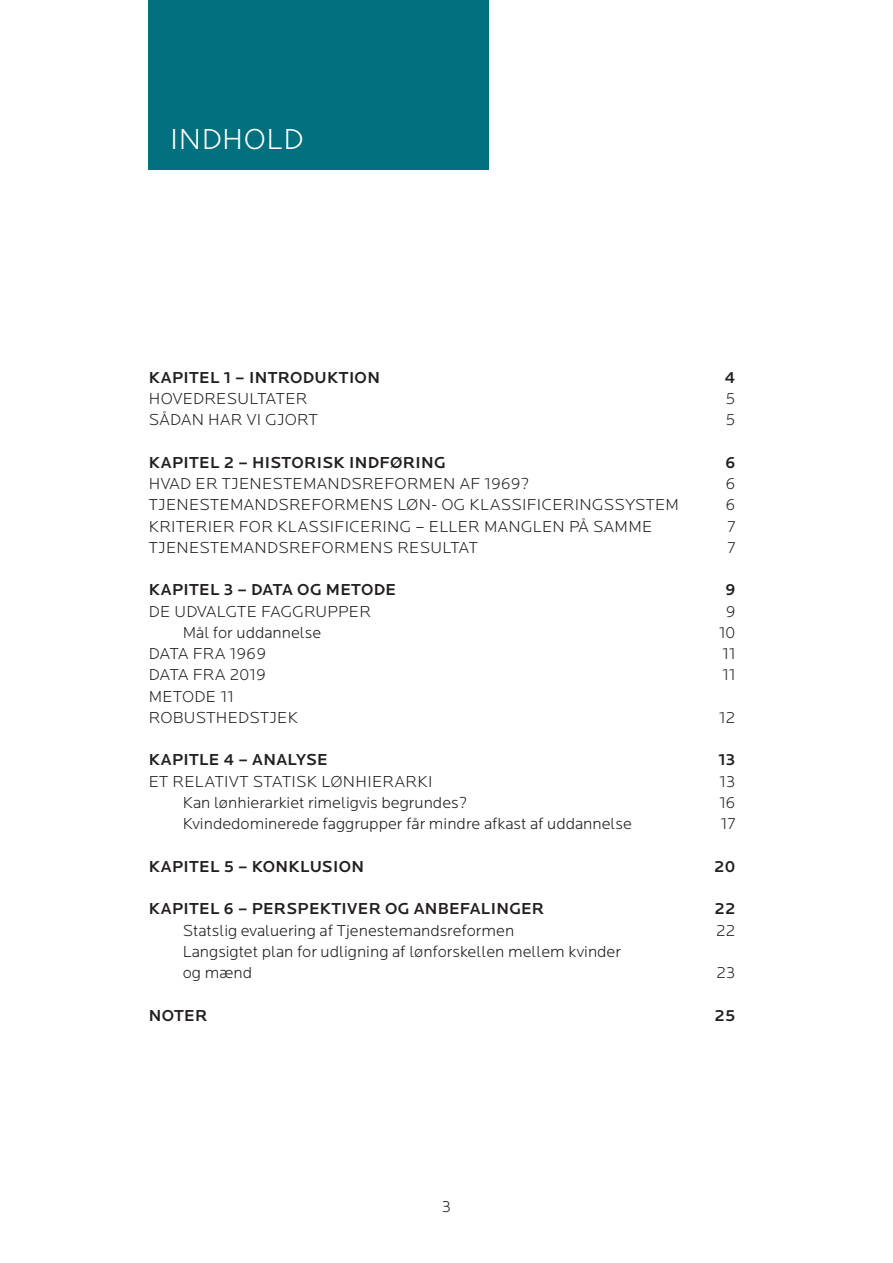
<style>
.page{position:relative;width:893px;height:1263px;background:#fff}
.page>*{position:absolute;margin:0;border:0;box-sizing:border-box;transform-origin:0 0}
.t1{font:300 30px "Locator";letter-spacing:.02em;color:#fff}
.t2{font:300 16.5px/21.3px "Locator";letter-spacing:.005em;color:#231f20}
.t3{font:500 16.5px "Locator";letter-spacing:.02em;color:#231f20}
</style>
<div class="page">
<div style="left:149px;top:0;width:340px;height:170px;background:#01707e"></div>
<h2 class="t1" style="left:170px;top:123px;width:135px">INDHOLD</h2>
<p class="t3" style="left:149px;top:368px;width:233px">KAPITEL 1 – INTRODUKTION</p>
<p class="t3" style="left:725px;top:368px;width:12px">4</p>
<p class="t2" style="left:149px;top:388px;width:160px">HOVEDRESULTATER</p>
<p class="t2" style="left:725px;top:388px;width:11px">5</p>
<p class="t2" style="left:149px;top:410px;width:171px">SÅDAN HAR VI GJORT</p>
<p class="t2" style="left:725px;top:410px;width:11px">5</p>
<p class="t3" style="left:149px;top:453px;width:298px">KAPITEL 2 – HISTORISK INDFØRING</p>
<p class="t3" style="left:725px;top:453px;width:12px">6</p>
<p class="t2" style="left:149px;top:473px;width:382px">HVAD ER TJENESTEMANDSREFORMEN AF 1969?</p>
<p class="t2" style="left:726px;top:473px;width:11px">6</p>
<p class="t2" style="left:149px;top:495px;width:532px">TJENESTEMANDSREFORMENS LØN- OG KLASSIFICERINGSSYSTEM</p>
<p class="t2" style="left:726px;top:495px;width:11px">6</p>
<p class="t2" style="left:149px;top:516px;width:505px">KRITERIER FOR KLASSIFICERING – ELLER MANGLEN PÅ SAMME</p>
<p class="t2" style="left:727px;top:516px;width:10px">7</p>
<p class="t2" style="left:149px;top:537px;width:331px">TJENESTEMANDSREFORMENS RESULTAT</p>
<p class="t2" style="left:727px;top:537px;width:10px">7</p>
<p class="t3" style="left:149px;top:581px;width:249px">KAPITEL 3 – DATA OG METODE</p>
<p class="t3" style="left:725px;top:581px;width:12px">9</p>
<p class="t2" style="left:149px;top:601px;width:224px">DE UDVALGTE FAGGRUPPER</p>
<p class="t2" style="left:726px;top:601px;width:11px">9</p>
<p class="t2" style="left:183px;top:622px;width:140px">Mål for uddannelse</p>
<p class="t2" style="left:719px;top:622px;width:18px">10</p>
<p class="t2" style="left:149px;top:643px;width:119px">DATA FRA 1969</p>
<p class="t2" style="left:722px;top:643px;width:14px">11</p>
<p class="t2" style="left:149px;top:665px;width:118px">DATA FRA 2019</p>
<p class="t2" style="left:722px;top:665px;width:14px">11</p>
<p class="t2" style="left:149px;top:686px;width:86px">METODE 11</p>
<p class="t2" style="left:149px;top:707px;width:151px">ROBUSTHEDSTJEK</p>
<p class="t2" style="left:719px;top:707px;width:18px">12</p>
<p class="t3" style="left:149px;top:751px;width:180px">KAPITLE 4 – ANALYSE</p>
<p class="t3" style="left:718px;top:751px;width:19px">13</p>
<p class="t2" style="left:149px;top:771px;width:285px">ET RELATIVT STATISK LØNHIERARKI</p>
<p class="t2" style="left:720px;top:771px;width:17px">13</p>
<p class="t2" style="left:183px;top:792px;width:286px">Kan lønhierarkiet rimeligvis begrundes?</p>
<p class="t2" style="left:719px;top:792px;width:17px">16</p>
<p class="t2" style="left:183px;top:814px;width:450px">Kvindedominerede faggrupper får mindre afkast af uddannelse</p>
<p class="t2" style="left:721px;top:814px;width:16px">17</p>
<p class="t3" style="left:149px;top:857px;width:217px">KAPITEL 5 – KONKLUSION</p>
<p class="t3" style="left:714px;top:857px;width:23px">20</p>
<p class="t3" style="left:149px;top:899px;width:397px">KAPITEL 6 – PERSPEKTIVER OG ANBEFALINGER</p>
<p class="t3" style="left:714px;top:899px;width:23px">22</p>
<p class="t2" style="left:183px;top:920px;width:333px">Statslig evaluering af Tjenestemandsreformen</p>
<p class="t2" style="left:716px;top:920px;width:21px">22</p>
<p class="t2" style="left:183px;top:941px;width:440px">Langsigtet plan for udligning af lønforskellen mellem kvinder og mænd</p>
<p class="t2" style="left:717px;top:962px;width:20px">23</p>
<p class="t3" style="left:149px;top:1006px;width:60px">NOTER</p>
<p class="t3" style="left:714px;top:1006px;width:22px">25</p>
<p class="t2" style="left:442px;top:1196px;width:11px">3</p>
</div>
